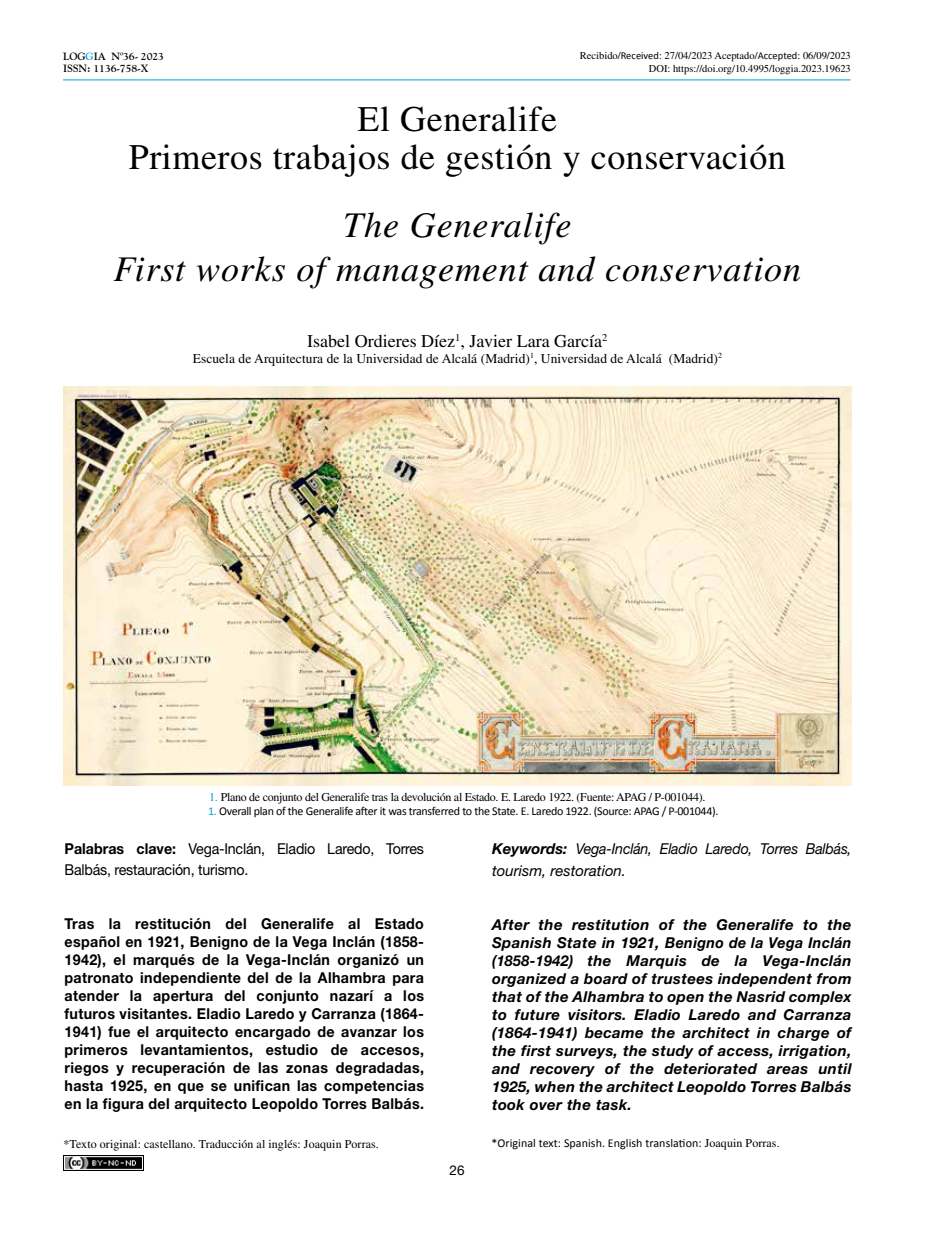
<style>
.page{position:relative;width:936px;height:1234px;background:#fff}
.page>*{position:absolute;margin:0;border:0;box-sizing:border-box;transform-origin:0 0}
.t1{font:36px/37.5px "Times LT Std";letter-spacing:.015em;color:#000;text-align:center}
.t2{font:italic 36px/43.2px "Times LT Std";letter-spacing:.025em;color:#000;text-align:center}
.t3{font:18px "Times LT Std";color:#000}
.t4{font:700 15px/18px "Helvetica Neue LT Std";letter-spacing:.025em;color:#000;text-align:justify;scale:.95 1}
.t5{font:italic 700 15px/18px "Helvetica Neue LT Std";letter-spacing:.025em;color:#000;text-align:justify}
.t6{font:15px/21px "Helvetica Neue LT Std";letter-spacing:-.015em;color:#000;scale:.95 1}
.t7{font:italic 15px/21.6px "Helvetica Neue LT Std";letter-spacing:-.015em;color:#000;scale:.95 1}
.t8{font:13.5px "Times LT Std";letter-spacing:.005em;color:#000}
.t9{font:13.5px "Helvetica Neue LT Std";color:#000}
.t10{font:12px "Calibri";letter-spacing:-.025em;color:#000}
.t11{font:12px "Times LT Std";letter-spacing:-.025em;color:#000}
.t12{font:12px "Times LT Std";letter-spacing:.005em;color:#000}
.t13{font:12px "Calibri";letter-spacing:.005em;color:#000}
.t14{font:10.5px/12.6px "Times LT Std";color:#000;text-align:right}
.t15{font:700 10.5px/12.6px "Goudy Std";letter-spacing:-.01em;color:#000}
.s1{color:#009fe3}
.s2{font-family:"Calibri"}
.s3{font-weight:700}
.s4{font-family:"Times LT Std"}
</style>
<div class="page">
<hr style="left:63px;top:80px;width:787px;height:1px;background:#009fe3">
<img style="left:63px;top:387px;width:788px;height:397px">
<img style="left:64px;top:1155px;width:79px;height:15px">
<p class="t15" style="left:63px;top:50px;width:102px">LOG<span class="s1">G</span>IA Nº36- 2023<br>ISSN: 1136-758-X</p>
<p class="t14" style="left:580px;top:49px;width:272px">Recibido/<span class="s2">Received</span>: 27/04/2023 Aceptado/<span class="s2">Accepted</span>: 06/09/2023<br>DOI: https://doi.org/10.4995/loggia.2023.19623</p>
<h1 class="t1" style="left:129px;top:100px;width:658px">El Generalife<br>Primeros trabajos de gestión y conservación</h1>
<h1 class="t2" style="left:114px;top:204px;width:689px">The Generalife<br>First works of management and conservation</h1>
<p class="t3" style="left:307px;top:330px;width:302px">Isabel Ordieres Díez<sup>1</sup>, Javier Lara García<sup>2</sup></p>
<p class="t8" style="left:193px;top:351px;width:530px">Escuela de Arquitectura de la Universidad de Alcalá (Madrid)<sup>1</sup>, Universidad de Alcalá (Madrid)<sup>2</sup></p>
<p class="t11" style="left:209px;top:789px;width:498px"><span class="s1">1.</span> Plano de conjunto del Generalife tras la devolución al Estado. E. Laredo 1922. (Fuente: APAG / P-001044).</p>
<p class="t10" style="left:208px;top:803px;width:512px"><span class="s1">1.</span> Overall plan of the Generalife after it was transferred to the State. E. Laredo 1922. (Source: APAG / P-001044).</p>
<p class="t6" style="left:64px;top:838px;width:380px"><span class="s3">Palabras clave:</span> Vega-Inclán, Eladio Laredo, Torres<br>Balbás, restauración, turismo.</p>
<p class="t4" style="left:64px;top:914px;width:380px">Tras la restitución del Generalife al Estado español en 1921, Benigno de la Vega Inclán (1858- 1942), el marqués de la Vega-Inclán organizó un patronato independiente del de la Alhambra para atender la apertura del conjunto nazarí a los futuros visitantes. Eladio Laredo y Carranza (1864- 1941) fue el arquitecto encargado de avanzar los primeros levantamientos, estudio de accesos, riegos y recuperación de las zonas degradadas, hasta 1925, en que se unifican las competencias en la figura del arquitecto Leopoldo Torres Balbás.</p>
<p class="t7" style="left:492px;top:837px;width:380px"><span class="s3">Keywords:</span> Vega-Inclán, Eladio Laredo, Torres Balbás, tourism, restoration.</p>
<p class="t5" style="left:492px;top:915px;width:361px">After the restitution of the Generalife to the Spanish State in 1921, Benigno de la Vega Inclán (1858-1942) the Marquis de la Vega-Inclán organized a board of trustees independent from that of the Alhambra to open the Nasrid complex to future visitors. Eladio Laredo and Carranza (1864-1941) became the architect in charge of the first surveys, the study of access, irrigation, and recovery of the deteriorated areas until 1925, when the architect Leopoldo Torres Balbás took over the task.</p>
<p class="t12" style="left:63px;top:1136px;width:317px">*Texto original: castellano. Traducción al inglés: Joaquin Porras.</p>
<p class="t13" style="left:491px;top:1134px;width:290px">*Original text: Spanish. English translation: <span class="s4">Joaquin Porras.</span></p>
<p class="t9" style="left:449px;top:1161px;width:17px">26</p>
</div>
